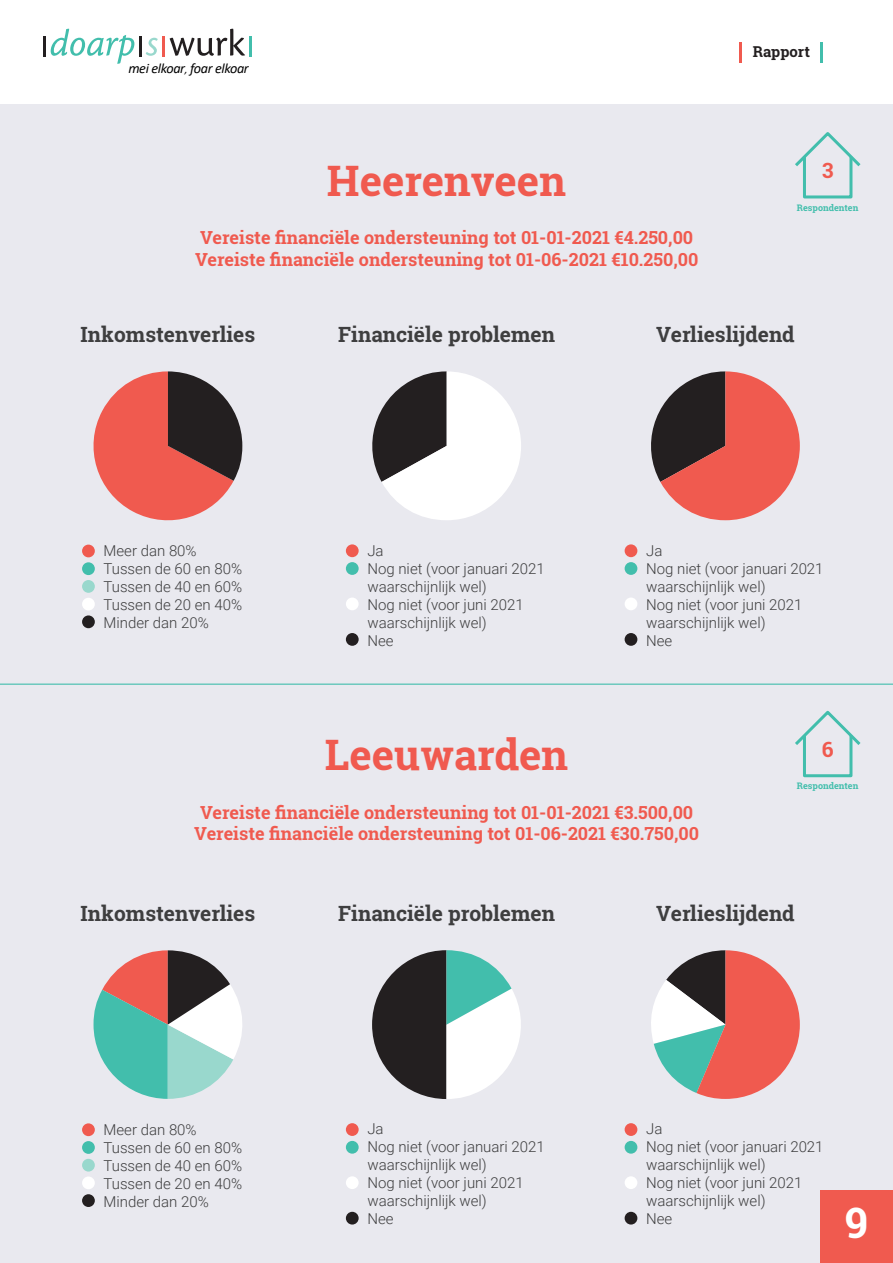
<style>
.page{position:relative;width:893px;height:1263px;background:#fff}
.page>*{position:absolute;margin:0;border:0;box-sizing:border-box;transform-origin:0 0}
.t1{font:700 42px "Roboto Slab";color:#f05a4f}
.t2{font:700 42px "Roboto Slab";color:#fff}
.t3{font:700 21px "Roboto Slab";color:#3e3e3f}
.t4{font:700 21px "Roboto Slab";color:#f05a4f}
.t5{font:700 18px/21.6px "Roboto Slab";color:#f05a4f}
.t6{font:300 15px/18px "Roboto";color:#3e3e3f}
.t7{font:700 15px "Roboto Slab";color:#231f20}
.t8{font:italic 14.25px "Calibri";letter-spacing:-.025em;color:#000001}
.t9{font:700 9px "Roboto Slab";color:#42beac}
.s1{font-size:10.65px}
</style>
<div class="page">
<div style="left:0;top:105px;width:893px;height:1158px;background:#e9e9ef"></div>
<svg style="left:146px;top:38px;width:12px;height:18px"></svg>
<hr style="left:139px;top:36px;width:2px;height:20px;background:#231f20">
<hr style="left:43px;top:36px;width:3px;height:20px;background:#231f20">
<hr style="left:162px;top:36px;width:3px;height:20px;background:#f05a4f">
<hr style="left:249px;top:36px;width:3px;height:20px;background:#42beac">
<svg style="left:51px;top:29px;width:83px;height:35px"></svg>
<svg style="left:170px;top:29px;width:75px;height:27px"></svg>
<hr style="left:739px;top:42px;width:3px;height:20px;background:#f05a4f">
<hr style="left:821px;top:42px;width:2px;height:20px;background:#42beac">
<hr style="left:0;top:684px;width:893px;height:1px;background:#42beac">
<svg style="left:795px;top:132px;width:66px;height:37px"></svg>
<div style="left:803px;top:155px;width:49px;height:43px;border:3px solid #42beac"></div>
<div style="left:82px;top:545px;width:13px;height:12px;background:#f05a4f;border-radius:50%"></div>
<div style="left:82px;top:562px;width:13px;height:13px;background:#42beac;border-radius:50%"></div>
<div style="left:82px;top:580px;width:13px;height:13px;background:#99d8cd;border-radius:50%"></div>
<div style="left:82px;top:598px;width:13px;height:12px;background:#fff;border-radius:50%"></div>
<div style="left:82px;top:615px;width:13px;height:13px;background:#231f20;border-radius:50%"></div>
<div style="left:346px;top:544px;width:13px;height:13px;background:#f05a4f;border-radius:50%"></div>
<div style="left:346px;top:562px;width:13px;height:13px;background:#42beac;border-radius:50%"></div>
<div style="left:346px;top:597px;width:13px;height:13px;background:#fff;border-radius:50%"></div>
<div style="left:346px;top:633px;width:13px;height:13px;background:#231f20;border-radius:50%"></div>
<div style="left:625px;top:544px;width:12px;height:13px;background:#f05a4f;border-radius:50%"></div>
<div style="left:625px;top:562px;width:12px;height:13px;background:#42beac;border-radius:50%"></div>
<div style="left:625px;top:597px;width:12px;height:13px;background:#fff;border-radius:50%"></div>
<div style="left:625px;top:633px;width:12px;height:13px;background:#231f20;border-radius:50%"></div>
<svg style="left:651px;top:371px;width:149px;height:149px"></svg>
<svg style="left:795px;top:710px;width:66px;height:38px"></svg>
<div style="left:803px;top:734px;width:49px;height:43px;border:3px solid #42beac"></div>
<div style="left:82px;top:1123px;width:13px;height:13px;background:#f05a4f;border-radius:50%"></div>
<div style="left:82px;top:1141px;width:13px;height:13px;background:#42beac;border-radius:50%"></div>
<div style="left:82px;top:1159px;width:13px;height:12px;background:#99d8cd;border-radius:50%"></div>
<div style="left:82px;top:1176px;width:13px;height:13px;background:#fff;border-radius:50%"></div>
<div style="left:82px;top:1194px;width:13px;height:13px;background:#231f20;border-radius:50%"></div>
<div style="left:346px;top:1123px;width:13px;height:13px;background:#f05a4f;border-radius:50%"></div>
<div style="left:346px;top:1141px;width:13px;height:13px;background:#42beac;border-radius:50%"></div>
<div style="left:346px;top:1176px;width:13px;height:13px;background:#fff;border-radius:50%"></div>
<div style="left:346px;top:1212px;width:13px;height:12px;background:#231f20;border-radius:50%"></div>
<div style="left:625px;top:1123px;width:12px;height:13px;background:#f05a4f;border-radius:50%"></div>
<div style="left:625px;top:1141px;width:12px;height:13px;background:#42beac;border-radius:50%"></div>
<div style="left:625px;top:1176px;width:12px;height:13px;background:#fff;border-radius:50%"></div>
<div style="left:625px;top:1212px;width:12px;height:12px;background:#231f20;border-radius:50%"></div>
<div style="left:821px;top:1191px;width:72px;height:72px;background:#f05a4f"></div>
<svg style="left:93px;top:371px;width:149px;height:150px"></svg>
<svg style="left:372px;top:371px;width:149px;height:149px"></svg>
<svg style="left:94px;top:950px;width:148px;height:149px"></svg>
<svg style="left:372px;top:950px;width:149px;height:149px"></svg>
<svg style="left:651px;top:950px;width:149px;height:149px"></svg>
<p class="t8" style="left:128px;top:59px;width:122px">mei elkoar<span class="s1">,</span> foar elkoar</p>
<h1 class="t1" style="left:327px;top:151px;width:241px">Heerenveen</h1>
<p class="t5" style="left:195px;top:227px;width:505px">Vereiste financiële ondersteuning tot 01-01-2021 €4.250,00<br>Vereiste financiële ondersteuning tot 01-06-2021 €10.250,00</p>
<p class="t7" style="left:753px;top:41px;width:59px">Rapport</p>
<h2 class="t4" style="left:822px;top:156px;width:13px">3</h2>
<p class="t9" style="left:797px;top:201px;width:63px">Respondenten</p>
<h2 class="t3" style="left:81px;top:320px;width:176px">Inkomstenverlies</h2>
<h2 class="t3" style="left:338px;top:320px;width:218px">Financiële problemen</h2>
<h2 class="t3" style="left:656px;top:320px;width:140px">Verlieslijdend</h2>
<p class="t6" style="left:104px;top:541px;width:140px">Meer dan 80%<br>Tussen de 60 en 80%<br>Tussen de 40 en 60%<br>Tussen de 20 en 40%<br>Minder dan 20%</p>
<p class="t6" style="left:367px;top:541px;width:179px">Ja<br>Nog niet (voor januari 2021 waarschijnlijk wel)<br>Nog niet (voor juni 2021 waarschijnlijk wel)<br>Nee</p>
<p class="t6" style="left:646px;top:541px;width:179px">Ja<br>Nog niet (voor januari 2021 waarschijnlijk wel)<br>Nog niet (voor juni 2021 waarschijnlijk wel)<br>Nee</p>
<h1 class="t1" style="left:325px;top:726px;width:245px">Leeuwarden</h1>
<p class="t5" style="left:194px;top:801px;width:506px;text-align:center">Vereiste financiële ondersteuning tot 01-01-2021 €3.500,00<br>Vereiste financiële ondersteuning tot 01-06-2021 €30.750,00</p>
<h2 class="t4" style="left:822px;top:735px;width:13px">6</h2>
<p class="t9" style="left:797px;top:780px;width:63px">Respondenten</p>
<h2 class="t3" style="left:81px;top:899px;width:176px">Inkomstenverlies</h2>
<h2 class="t3" style="left:338px;top:899px;width:218px">Financiële problemen</h2>
<h2 class="t3" style="left:656px;top:899px;width:140px">Verlieslijdend</h2>
<p class="t6" style="left:104px;top:1120px;width:140px">Meer dan 80%<br>Tussen de 60 en 80%<br>Tussen de 40 en 60%<br>Tussen de 20 en 40%<br>Minder dan 20%</p>
<p class="t6" style="left:367px;top:1119px;width:179px">Ja<br>Nog niet (voor januari 2021 waarschijnlijk wel)<br>Nog niet (voor juni 2021 waarschijnlijk wel)<br>Nee</p>
<p class="t6" style="left:646px;top:1119px;width:179px">Ja<br>Nog niet (voor januari 2021 waarschijnlijk wel)<br>Nog niet (voor juni 2021 waarschijnlijk wel)<br>Nee</p>
<h1 class="t2" style="left:845px;top:1194px;width:25px">9</h1>
</div>
